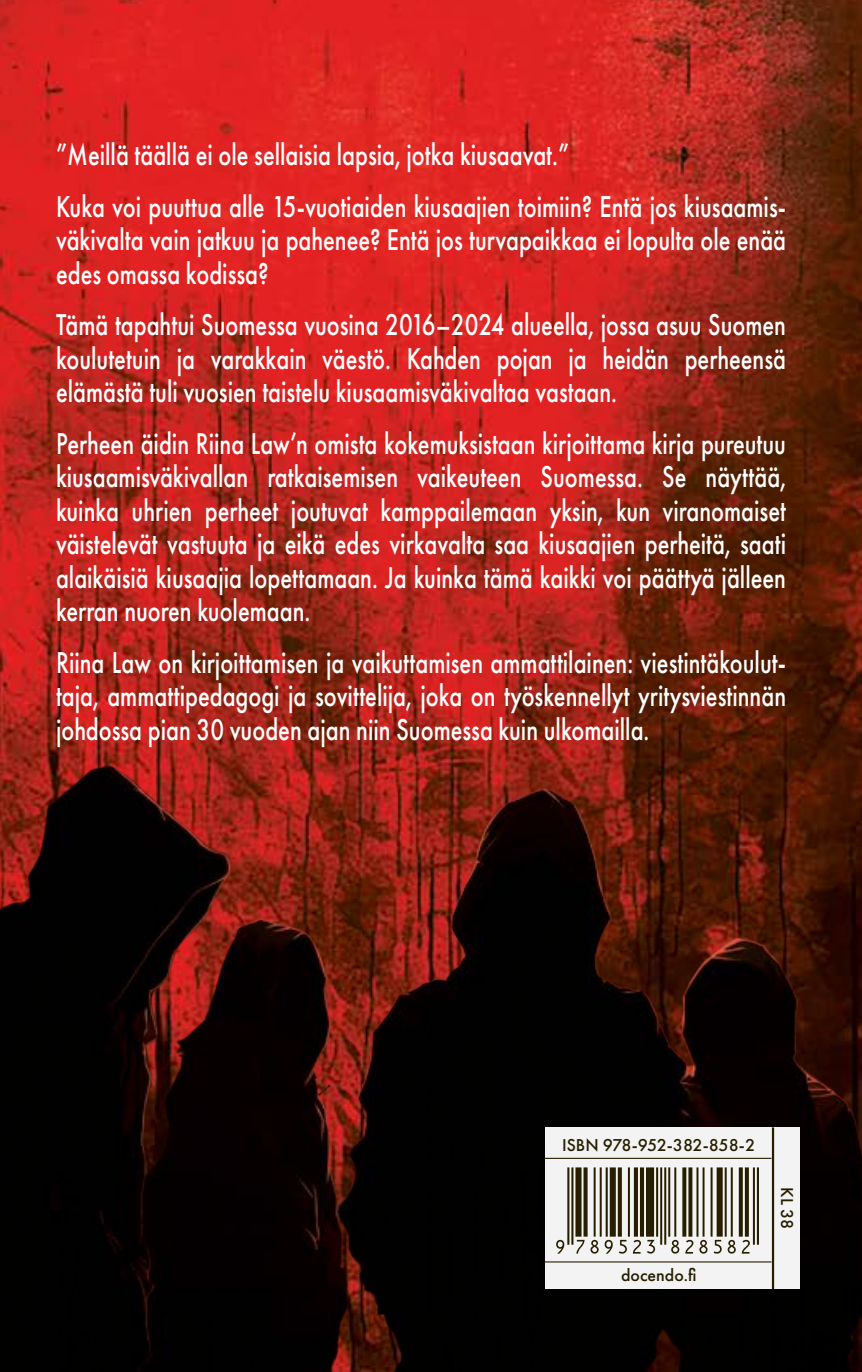
<style>
.page{position:relative;width:862px;height:1372px;background:#fff}
.page>*{position:absolute;margin:0;border:0;box-sizing:border-box;transform-origin:0 0}
.t1{font:86.4px "Viisas EAN Tavallinen";color:#271e00}
.t2{font:500 31.28px/33.5px "Futura PT";color:#fff;text-align:justify;scale:.78 1}
.t3{font:500 17.78px "Futura PT";color:#271e00}
</style>
<div class="page">
<img style="left:0;top:0;width:861px;height:718px">
<img style="left:0;top:718px;width:718px;height:653px">
<img style="left:718px;top:277px;width:143px;height:1094px">
<div style="left:544px;top:1127px;width:255px;height:162px;background:#f3f3f3"></div>
<hr style="left:543px;top:1157px;width:228px;height:1px;background:#271e00">
<hr style="left:544px;top:1261px;width:227px;height:1px;background:#271e00">
<hr style="left:771px;top:1127px;width:2px;height:162px;background:#271e00">
<p class="t2" style="left:56px;top:129px;width:936px;line-height:51.3px">”Meillä täällä ei ole sellaisia lapsia, jotka kiusaavat.”<br>Kuka voi puuttua alle 15-vuotiaiden kiusaajien toimiin? Entä jos kiusaamis-</p>
<p class="t2" style="left:56px;top:223px;width:937px">väkivalta vain jatkuu ja pahenee? Entä jos turvapaikkaa ei lopulta ole enää edes omassa kodissa?</p>
<p class="t2" style="left:56px;top:308px;width:936px">Tämä tapahtui Suomessa vuosina 2016–2024 alueella, jossa asuu Suomen koulutetuin ja varakkain väestö. Kahden pojan ja heidän perheensä elämästä tuli vuosien taistelu kiusaamisväkivaltaa vastaan.</p>
<p class="t2" style="left:56px;top:426px;width:936px">Perheen äidin Riina Law’n omista kokemuksistaan kirjoittama kirja pureutuu kiusaamisväkivallan ratkaisemisen vaikeuteen Suomessa. Se näyttää, kuinka uhrien perheet joutuvat kamppailemaan yksin, kun viranomaiset väistelevät vastuuta ja eikä edes virkavalta saa kiusaajien perheitä, saati alaikäisiä kiusaajia lopettamaan. Ja kuinka tämä kaikki voi päättyä jälleen kerran nuoren kuolemaan.</p>
<p class="t2" style="left:56px;top:645px;width:937px">Riina Law on kirjoittamisen ja vaikuttamisen ammattilainen: viestintäkoulut&shy;taja, ammattipedagogi ja sovittelija, joka on työskennellyt yritysviestinnän johdossa pian 30 vuoden ajan niin Suomessa kuin ulkomailla.</p>
<p class="t3" style="left:561px;top:1133px;width:194px">ISBN 978-952-382-858-2</p>
<h1 class="t1" style="left:553px;top:1166px;width:207px">9789523828582*</h1>
<p class="t3" style="left:620px;top:1264px;width:77px">docendo.fi</p>
<p class="t3" style="left:797px;top:1187px;width:43px;rotate:90deg">KL 38</p>
</div>
